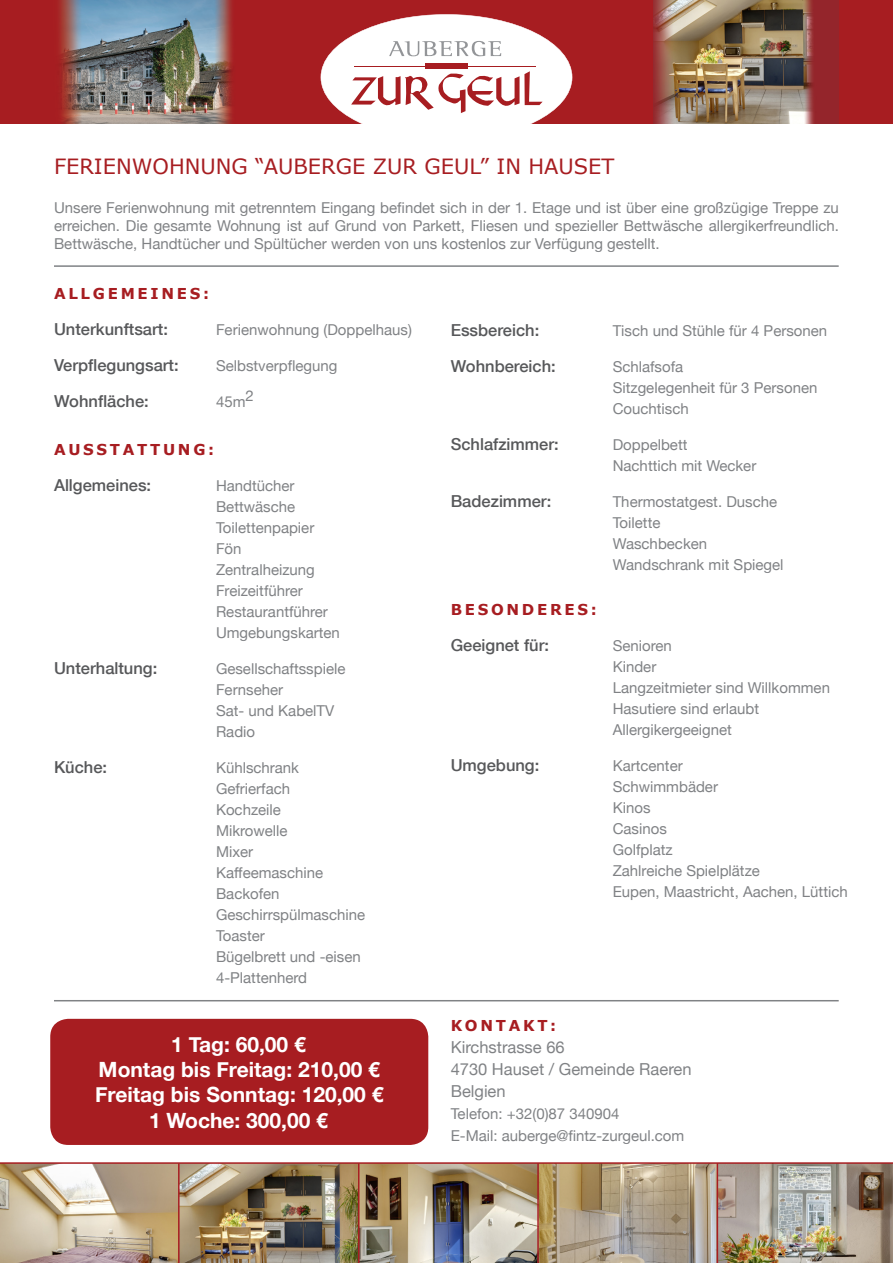
<style>
.page{position:relative;width:893px;height:1263px;background:#fff}
.page>*{position:absolute;margin:0;border:0;box-sizing:border-box;transform-origin:0 0}
.Beschreibung{font:700 21px "Helvetica Neue";color:#fff}
.titel{font:21px "Verdana";color:#a71d21}
.Aufz__Links{font:500 16.5px "Helvetica Neue";color:#57585a}
.Aufz__rechts{font:16.5px "Helvetica Neue";color:#808285}
.Aufz__rechts-2{font:15px "Helvetica Neue";color:#808285}
.Beschreibung-2{font:15px/18px "Helvetica Neue";color:#808285;text-align:justify}
.Aufz__Links-2{font:15px "Helvetica Neue";color:#808285}
.Untertitel{font:700 15px "Verdana";letter-spacing:.18em;color:#a71d21}
</style>
<div class="page">
<img style="left:0;top:1164px;width:893px;height:99px">
<div style="left:0;top:0;width:893px;height:123px;background:#a71d21"></div>
<svg style="left:321px;top:14px;width:251px;height:110px"></svg>
<img style="left:654px;top:0;width:185px;height:123px">
<img style="left:59px;top:0;width:174px;height:123px">
<hr style="left:54px;top:265px;width:785px;height:2px;background:#808285">
<hr style="left:54px;top:1000px;width:785px;height:1px;background:#808285">
<hr style="left:0;top:1162px;width:893px;height:2px;background:#a71d21">
<hr style="left:178px;top:1163px;width:2px;height:100px;background:#a71d21">
<hr style="left:358px;top:1163px;width:1px;height:100px;background:#a71d21">
<hr style="left:537px;top:1163px;width:2px;height:100px;background:#a71d21">
<hr style="left:717px;top:1163px;width:1px;height:100px;background:#a71d21">
<div style="left:50px;top:1019px;width:378px;height:126px;background:#a71d21;border-radius:18px"></div>
<p class="titel" style="left:54px;top:152px;width:562px">FERIENWOHNUNG “AUBERGE ZUR GEUL” IN HAUSET</p>
<p class="Beschreibung-2" style="left:54px;top:200px;width:786px">Unsere Ferienwohnung mit getrenntem Eingang befindet sich in der 1. Etage und ist über eine großzügige Treppe zu erreichen. Die gesamte Wohnung ist auf Grund von Parkett, Fliesen und spezieller Bettwäsche allergikerfreundlich.<br>Bettwäsche, Handtücher und Spültücher werden von uns kostenlos zur Verfügung gestellt.</p>
<p class="Untertitel" style="left:54px;top:283px;width:157px">ALLGEMEINES:</p>
<p class="Aufz__Links" style="left:54px;top:316px;width:115px">Unterkunftsart:</p>
<p class="Aufz__Links-2" style="left:216px;top:319px;width:197px">Ferienwohnung (Doppelhaus)</p>
<p class="Aufz__Links" style="left:54px;top:352px;width:126px">Verpflegungsart:</p>
<p class="Aufz__Links-2" style="left:216px;top:355px;width:123px">Selbstverpflegung</p>
<p class="Aufz__Links" style="left:54px;top:388px;width:96px">Wohnfläche:</p>
<p class="Aufz__Links-2" style="left:216px;top:391px;width:39px">45m2</p>
<p class="Untertitel" style="left:54px;top:439px;width:162px">AUSSTATTUNG:</p>
<p class="Aufz__Links" style="left:54px;top:472px;width:99px">Allgemeines:</p>
<p class="Aufz__Links-2" style="left:216px;top:475px;width:80px">Handtücher</p>
<p class="Aufz__rechts-2" style="left:216px;top:496px;width:81px">Bettwäsche</p>
<p class="Aufz__rechts-2" style="left:216px;top:517px;width:100px">Toilettenpapier</p>
<p class="Aufz__rechts-2" style="left:216px;top:538px;width:27px">Fön</p>
<p class="Aufz__rechts-2" style="left:216px;top:559px;width:100px">Zentralheizung</p>
<p class="Aufz__rechts-2" style="left:216px;top:580px;width:88px">Freizeitführer</p>
<p class="Aufz__rechts-2" style="left:216px;top:601px;width:113px">Restaurantführer</p>
<p class="Aufz__rechts-2" style="left:216px;top:622px;width:125px">Umgebungskarten</p>
<p class="Aufz__Links" style="left:54px;top:655px;width:105px">Unterhaltung:</p>
<p class="Aufz__Links-2" style="left:216px;top:658px;width:131px">Gesellschaftsspiele</p>
<p class="Aufz__rechts-2" style="left:216px;top:679px;width:69px">Fernseher</p>
<p class="Aufz__rechts-2" style="left:216px;top:700px;width:120px">Sat- und KabelTV</p>
<p class="Aufz__rechts-2" style="left:216px;top:721px;width:41px">Radio</p>
<p class="Aufz__Links" style="left:54px;top:754px;width:55px">Küche:</p>
<p class="Aufz__Links-2" style="left:216px;top:757px;width:85px">Kühlschrank</p>
<p class="Aufz__rechts-2" style="left:216px;top:778px;width:76px">Gefrierfach</p>
<p class="Aufz__rechts-2" style="left:216px;top:799px;width:66px">Kochzeile</p>
<p class="Aufz__rechts-2" style="left:216px;top:820px;width:73px">Mikrowelle</p>
<p class="Aufz__rechts-2" style="left:216px;top:841px;width:39px">Mixer</p>
<p class="Aufz__rechts-2" style="left:216px;top:862px;width:109px">Kaffeemaschine</p>
<p class="Aufz__rechts-2" style="left:216px;top:883px;width:65px">Backofen</p>
<p class="Aufz__rechts-2" style="left:216px;top:904px;width:151px">Geschirrspülmaschine</p>
<p class="Aufz__rechts-2" style="left:216px;top:925px;width:50px">Toaster</p>
<p class="Aufz__rechts-2" style="left:216px;top:946px;width:146px">Bügelbrett und -eisen</p>
<p class="Aufz__rechts-2" style="left:216px;top:967px;width:93px">4-Plattenherd</p>
<p class="Aufz__Links" style="left:451px;top:316px;width:90px">Essbereich:</p>
<p class="Aufz__Links-2" style="left:613px;top:319px;width:216px">Tisch und Stühle für 4 Personen</p>
<p class="Aufz__Links" style="left:451px;top:352px;width:107px">Wohnbereich:</p>
<p class="Aufz__Links-2" style="left:613px;top:355px;width:72px">Schlafsofa</p>
<p class="Aufz__rechts-2" style="left:613px;top:376px;width:206px">Sitzgelegenheit für 3 Personen</p>
<p class="Aufz__rechts-2" style="left:613px;top:397px;width:78px">Couchtisch</p>
<p class="Aufz__Links" style="left:451px;top:430px;width:110px">Schlafzimmer:</p>
<p class="Aufz__Links-2" style="left:613px;top:433px;width:76px">Doppelbett</p>
<p class="Aufz__Links-2" style="left:613px;top:454px;width:145px">Nachttich mit Wecker</p>
<p class="Aufz__Links" style="left:451px;top:487px;width:102px">Badezimmer:</p>
<p class="Aufz__Links-2" style="left:613px;top:490px;width:166px">Thermostatgest. Dusche</p>
<p class="Aufz__Links-2" style="left:613px;top:511px;width:49px">Toilette</p>
<p class="Aufz__Links-2" style="left:613px;top:532px;width:96px">Waschbecken</p>
<p class="Aufz__Links-2" style="left:613px;top:553px;width:172px">Wandschrank mit Spiegel</p>
<p class="Untertitel" style="left:451px;top:598px;width:148px">BESONDERES:</p>
<p class="Aufz__Links" style="left:451px;top:631px;width:100px">Geeignet für:</p>
<p class="Aufz__Links-2" style="left:613px;top:634px;width:61px">Senioren</p>
<p class="Aufz__rechts-2" style="left:613px;top:655px;width:45px">Kinder</p>
<p class="Aufz__rechts-2" style="left:613px;top:676px;width:219px">Langzeitmieter sind Willkommen</p>
<p class="Aufz__rechts-2" style="left:613px;top:697px;width:148px">Hasutiere sind erlaubt</p>
<p class="Aufz__rechts-2" style="left:613px;top:718px;width:121px">Allergikergeeignet</p>
<p class="Aufz__Links" style="left:451px;top:751px;width:90px">Umgebung:</p>
<p class="Aufz__Links-2" style="left:613px;top:754px;width:72px">Kartcenter</p>
<p class="Aufz__rechts-2" style="left:613px;top:775px;width:107px">Schwimmbäder</p>
<p class="Aufz__rechts-2" style="left:613px;top:796px;width:39px">Kinos</p>
<p class="Aufz__rechts-2" style="left:613px;top:817px;width:56px">Casinos</p>
<p class="Aufz__rechts-2" style="left:613px;top:838px;width:61px">Golfplatz</p>
<p class="Aufz__rechts-2" style="left:613px;top:859px;width:149px">Zahlreiche Spielplätze</p>
<p class="Aufz__rechts-2" style="left:613px;top:880px;width:237px">Eupen, Maastricht, Aachen, Lüttich</p>
<p class="Beschreibung" style="left:171px;top:1028px;width:136px">1 Tag: 60,00 €</p>
<p class="Beschreibung" style="left:99px;top:1053px;width:283px">Montag bis Freitag: 210,00 €</p>
<p class="Beschreibung" style="left:95px;top:1078px;width:290px">Freitag bis Sonntag: 120,00 €</p>
<p class="Beschreibung" style="left:149px;top:1104px;width:180px">1 Woche: 300,00 €</p>
<p class="Untertitel" style="left:451px;top:1015px;width:107px">KONTAKT:</p>
<p class="Aufz__rechts" style="left:451px;top:1035px;width:115px">Kirchstrasse 66</p>
<p class="Aufz__rechts" style="left:451px;top:1057px;width:242px">4730 Hauset / Gemeinde Raeren</p>
<p class="Aufz__rechts" style="left:451px;top:1079px;width:56px">Belgien</p>
<p class="Beschreibung-2" style="left:451px;top:1105px;width:170px">Telefon: +32(0)87 340904</p>
<p class="Beschreibung-2" style="left:451px;top:1127px;width:235px">E-Mail: auberge@fintz-zurgeul.com</p>
</div>
